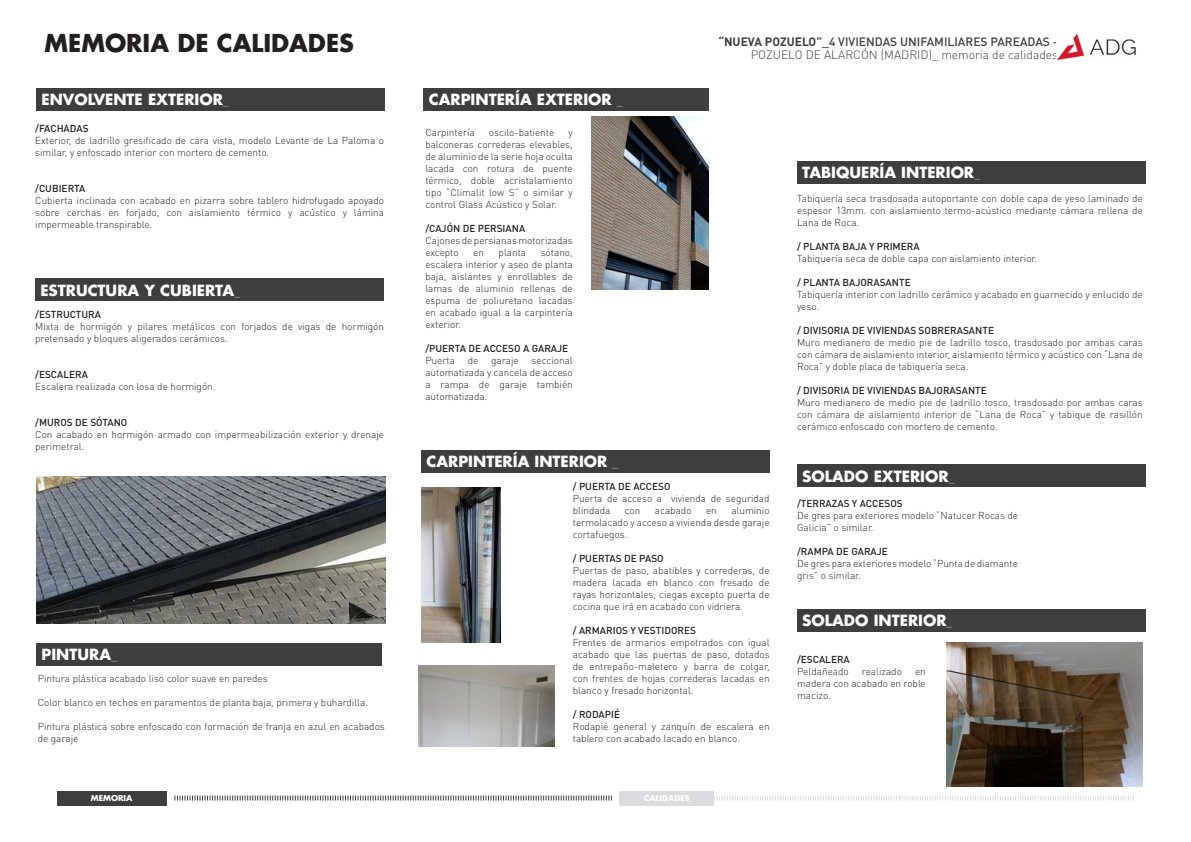
<style>
.page{position:relative;width:1191px;height:842px;background:#fff}
.page>*{position:absolute;margin:0;border:0;box-sizing:border-box;transform-origin:0 0}
.titulos_secciones{font:700 24px "Futura Std";color:#231f20}
.t1{font:700 15px "Futura Std";color:#fff}
.t2{font:300 12px/12.8px "DIN Pro";color:#3e3e3f;text-align:right}
.t3{font:300 10px/12px "DIN Pro";color:#231f20;text-align:justify}
.t4{font:500 10px "DIN Pro";color:#231f20}
.t5{font:700 8px "Futura Std";color:#fff}
.s1{font-size:12px;color:#adaeb2}
.s2{font-weight:700}
.s3{font-weight:500}
</style>
<div class="page">
<img style="left:1057px;top:33px;width:79px;height:28px">
<div style="left:57px;top:791px;width:109px;height:14px;background:#3e3e3f"></div>
<div style="left:619px;top:791px;width:95px;height:14px;background:#dcdddf"></div>
<svg style="left:174px;top:795px;width:438px;height:5px"></svg>
<svg style="left:714px;top:795px;width:420px;height:5px"></svg>
<div style="left:36px;top:88px;width:348px;height:22px;background:#3e3e3f"></div>
<div style="left:35px;top:278px;width:349px;height:23px;background:#3e3e3f"></div>
<div style="left:797px;top:161px;width:348px;height:23px;background:#3e3e3f"></div>
<div style="left:424px;top:88px;width:285px;height:22px;background:#3e3e3f"></div>
<div style="left:421px;top:450px;width:348px;height:22px;background:#3e3e3f"></div>
<img style="left:591px;top:116px;width:117px;height:173px">
<img style="left:421px;top:487px;width:79px;height:155px">
<div style="left:36px;top:643px;width:346px;height:22px;background:#3e3e3f"></div>
<img style="left:37px;top:477px;width:349px;height:146px">
<div style="left:797px;top:464px;width:348px;height:23px;background:#3e3e3f"></div>
<div style="left:797px;top:609px;width:348px;height:22px;background:#3e3e3f"></div>
<img style="left:946px;top:643px;width:196px;height:143px">
<img style="left:418px;top:665px;width:136px;height:81px">
<p class="titulos_secciones" style="left:45px;top:27px;width:311px">MEMORIA DE CALIDADES</p>
<p class="t1" style="left:41px;top:90px;width:189px">ENVOLVENTE EXTERIOR<span class="s1">_</span></p>
<p class="t4" style="left:35px;top:122px;width:55px">/FACHADAS</p>
<p class="t3" style="left:35px;top:134px;width:350px">Exterior, de ladrillo gresificado de cara vista, modelo Levante de La Paloma o similar, y enfoscado interior con mortero de cemento.</p>
<p class="t4" style="left:35px;top:182px;width:52px">/CUBIERTA</p>
<p class="t3" style="left:35px;top:194px;width:350px">Cubierta inclinada con acabado en pizarra sobre tablero hidrofugado apoyado sobre cerchas en forjado, con aislamiento térmico y acústico y lámina impermeable transpirable.</p>
<p class="t1" style="left:40px;top:280px;width:201px">ESTRUCTURA Y CUBIERTA<span class="s1">_</span></p>
<p class="t4" style="left:35px;top:307px;width:67px">/ESTRUCTURA</p>
<p class="t3" style="left:35px;top:320px;width:350px">Mixta de hormigón y pilares metálicos con forjados de vigas de hormigón pretensado y bloques aligerados cerámicos.</p>
<p class="t4" style="left:35px;top:367px;width:54px">/ESCALERA</p>
<p class="t3" style="left:35px;top:380px;width:182px">Escalera realizada con losa de hormigón.</p>
<p class="t4" style="left:35px;top:415px;width:94px">/MUROS DE SÓTANO</p>
<p class="t3" style="left:35px;top:428px;width:350px">Con acabado en hormigón armado con impermeabilización exterior y drenaje perimetral.</p>
<p class="t1" style="left:41px;top:645px;width:77px">PINTURA<span class="s1">_</span></p>
<p class="t3" style="left:38px;top:672px;width:231px">Pintura plástica acabado liso color suave en paredes</p>
<p class="t3" style="left:38px;top:696px;width:332px">Color blanco en techos en paramentos de planta baja, primera y buhardilla.</p>
<p class="t3" style="left:38px;top:720px;width:349px">Pintura plástica sobre enfoscado con formación de franja en azul en acabados de garaje</p>
<p class="t1" style="left:429px;top:90px;width:196px">CARPINTERÍA EXTERIOR <span class="s1">_</span></p>
<p class="t3" style="left:425px;top:126px;width:51px">Carpintería</p>
<p class="t3" style="left:489px;top:126px;width:67px">oscilo-batiente</p>
<p class="t3" style="left:425px;top:126px;width:149px;text-indent:143px">y balconeras correderas elevables, de aluminio de la serie hoja oculta lacada con rotura de puente térmico, doble acristalamiento tipo “Climalit low S” o similar y control Glass Acústico y Solar.</p>
<p class="t4" style="left:425px;top:222px;width:101px">/CAJÓN DE PERSIANA</p>
<p class="t3" style="left:425px;top:234px;width:149px">Cajones de persianas motorizadas excepto</p>
<p class="t3" style="left:425px;top:246px;width:149px;text-indent:115px">sótano, escalera interior y aseo de planta baja, aislantes y enrollables de lamas de aluminio rellenas de espuma de poliuretano lacadas en acabado igual a la carpintería exterior.</p>
<p class="t4" style="left:425px;top:342px;width:144px">/PUERTA DE ACCESO A GARAJE</p>
<p class="t3" style="left:425px;top:354px;width:31px">Puerta</p>
<p class="t3" style="left:468px;top:354px;width:12px">de</p>
<p class="t3" style="left:491px;top:354px;width:29px">garaje</p>
<p class="t3" style="left:473px;top:246px;width:12px">en</p>
<p class="t3" style="left:498px;top:246px;width:29px">planta</p>
<p class="t3" style="left:425px;top:354px;width:149px;text-indent:106px">seccional automatizada y cancela de acceso a rampa de garaje también automatizada.</p>
<p class="t2" style="left:718px;top:35px;width:341px"><span class="s2">“NUEVA POZUELO”</span><span class="s3">_4 VIVIENDAS UNIFAMILIARES PAREADAS -<br></span>POZUELO DE ALARCÓN (MADRID)_ memoria de calidades</p>
<p class="t1" style="left:802px;top:163px;width:179px">TABIQUERÍA INTERIOR<span class="s1">_</span></p>
<p class="t3" style="left:797px;top:192px;width:347px">Tabiquería seca trasdosada autoportante con doble capa de yeso laminado de espesor 13mm. con aislamiento termo-acústico mediante cámara rellena de Lana de Roca.</p>
<p class="t4" style="left:797px;top:240px;width:124px">/ PLANTA BAJA Y PRIMERA</p>
<p class="t3" style="left:797px;top:252px;width:241px">Tabiquería seca de doble capa con aislamiento interior.</p>
<p class="t4" style="left:797px;top:276px;width:115px">/ PLANTA BAJORASANTE</p>
<p class="t3" style="left:797px;top:288px;width:347px">Tabiquería interior con ladrillo cerámico y acabado en guarnecido y enlucido de yeso.</p>
<p class="t4" style="left:797px;top:324px;width:198px">/ DIVISORIA DE VIVIENDAS SOBRERASANTE</p>
<p class="t3" style="left:797px;top:336px;width:347px">Muro medianero de medio pie de ladrillo tosco, trasdosado por ambas caras con cámara de aislamiento interior, aislamiento térmico y acústico con “Lana de Roca” y doble placa de tabiquería seca.</p>
<p class="t4" style="left:797px;top:384px;width:191px">/ DIVISORIA DE VIVIENDAS BAJORASANTE</p>
<p class="t3" style="left:797px;top:396px;width:347px">Muro medianero de medio pie de ladrillo tosco, trasdosado por ambas caras con cámara de aislamiento interior de “Lana de Roca” y tabique de rasillón cerámico enfoscado con mortero de cemento.</p>
<p class="t1" style="left:426px;top:452px;width:193px">CARPINTERÍA INTERIOR <span class="s1">_</span></p>
<p class="t4" style="left:573px;top:479px;width:99px">/ PUERTA DE ACCESO</p>
<p class="t3" style="left:573px;top:492px;width:198px">Puerta de acceso a vivienda de seguridad blindada</p>
<p class="t3" style="left:573px;top:504px;width:198px;text-indent:158px">aluminio termolacado y acceso a vivienda desde garaje cortafuegos.</p>
<p class="t4" style="left:573px;top:551px;width:92px">/ PUERTAS DE PASO</p>
<p class="t3" style="left:573px;top:564px;width:198px">Puertas de paso, abatibles y correderas, de madera lacada en blanco con fresado de rayas horizontales, ciegas excepto puerta de cocina que irá en acabado con vidriera.</p>
<p class="t4" style="left:573px;top:623px;width:125px">/ ARMARIOS Y VESTIDORES</p>
<p class="t3" style="left:573px;top:636px;width:198px">Frentes de armarios empotrados con igual acabado que las puertas de paso, dotados de entrepaño-maletero y barra de colgar, con frentes de hojas correderas lacadas en blanco y fresado horizontal.</p>
<p class="t4" style="left:573px;top:707px;width:49px">/ RODAPIÉ</p>
<p class="t3" style="left:573px;top:720px;width:198px">Rodapié general y zanquín de escalera en tablero con acabado lacado en blanco.</p>
<p class="t3" style="left:625px;top:504px;width:17px">con</p>
<p class="t3" style="left:655px;top:504px;width:38px">acabado</p>
<p class="t3" style="left:706px;top:504px;width:12px">en</p>
<p class="t1" style="left:802px;top:466px;width:154px">SOLADO EXTERIOR<span class="s1">_</span></p>
<p class="t4" style="left:797px;top:496px;width:107px">/TERRAZAS Y ACCESOS</p>
<p class="t3" style="left:797px;top:509px;width:222px">De gres para exteriores modelo “Natucer Rocas de<br>Galicia” o similar.</p>
<p class="t4" style="left:797px;top:544px;width:92px">/RAMPA DE GARAJE</p>
<p class="t3" style="left:797px;top:557px;width:222px">De gres para exteriores modelo “Punta de diamante gris” o similar.</p>
<p class="t1" style="left:802px;top:611px;width:152px">SOLADO INTERIOR<span class="s1">_</span></p>
<p class="t4" style="left:797px;top:652px;width:54px">/ESCALERA</p>
<p class="t3" style="left:797px;top:664px;width:53px">Peldañeado</p>
<p class="t3" style="left:862px;top:664px;width:41px">realizado</p>
<p class="t3" style="left:797px;top:664px;width:130px;text-indent:118px">en madera con acabado en roble macizo.</p>
<p class="t5" style="left:91px;top:793px;width:43px">MEMORIA</p>
<p class="t5" style="left:644px;top:793px;width:47px">CALIDADES</p>
</div>
